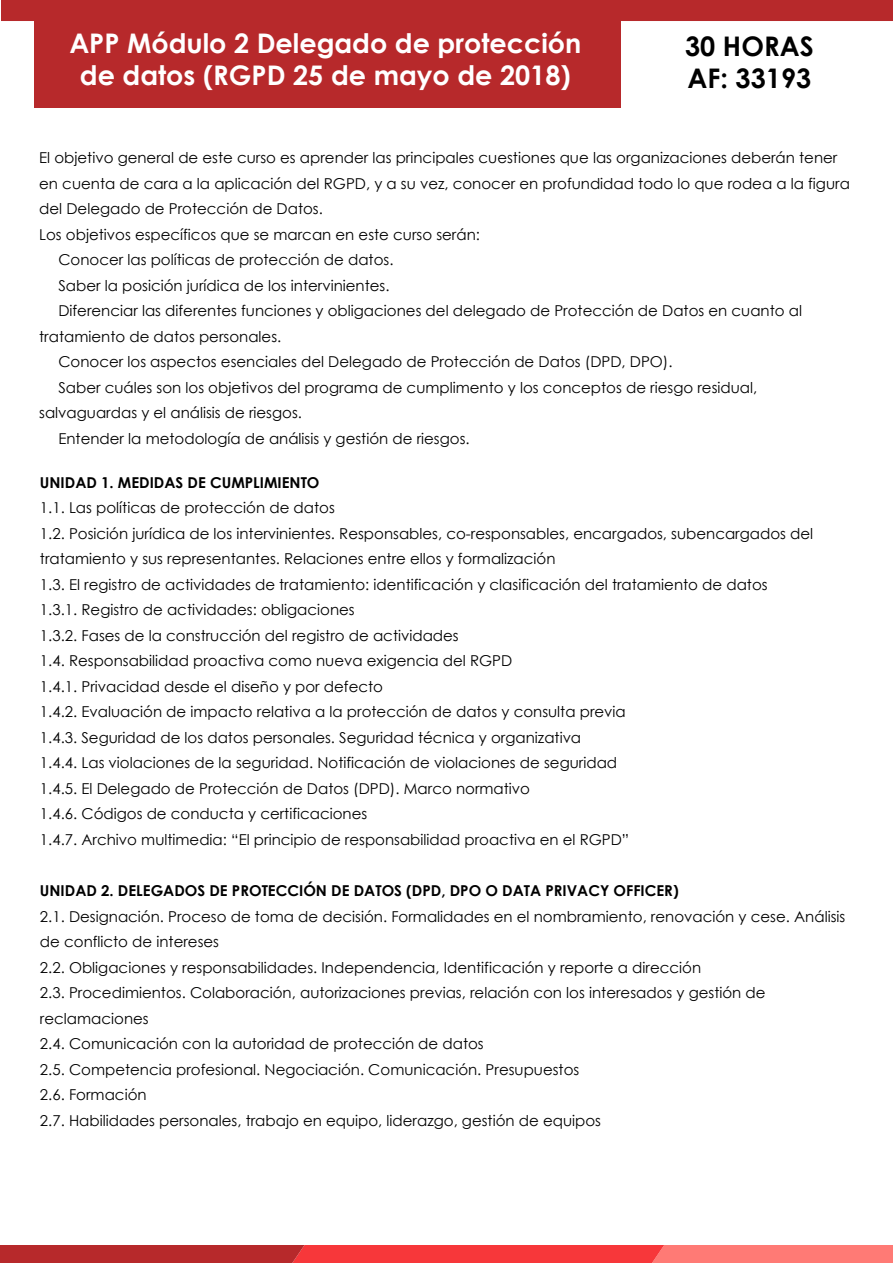
<style>
.page{position:relative;width:893px;height:1263px;background:#fff}
.page>*{position:absolute;margin:0;border:0;box-sizing:border-box;transform-origin:0 0}
.t1{font:700 27px/32.4px "Century Gothic";color:#fff;text-align:center}
.t2{font:700 27px/32.4px "Century Gothic";color:#000}
.t3{font:15px/25.5px "Century Gothic";color:#000}
.t4{font:700 15px "Century Gothic";color:#000}
</style>
<div class="page">
<div style="left:1px;top:0;width:892px;height:21px;background:#b7292b"></div>
<div style="left:34px;top:0;width:586px;height:107px;background:#b7292b"></div>
<svg style="left:0;top:1245px;width:893px;height:18px;background:#e34444"></svg>
<h1 class="t1" style="left:69px;top:25px;width:513px">APP Módulo 2 Delegado de protección de datos (RGPD 25 de mayo de 2018)</h1>
<h1 class="t2" style="left:685px;top:29px;width:130px">30 HORAS<br>AF: 33193</h1>
<p class="t3" style="left:39px;top:145px;width:800px">El objetivo general de este curso es aprender las principales cuestiones que las organizaciones deberán tener</p>
<p class="t3" style="left:39px;top:170px;width:812px">en cuenta de cara a la aplicación del RGPD, y a su vez, conocer en profundidad todo lo que rodea a la figura</p>
<p class="t3" style="left:39px;top:196px;width:285px">del Delegado de Protección de Datos.</p>
<p class="t3" style="left:39px;top:221px;width:442px">Los objetivos específicos que se marcan en este curso serán:</p>
<p class="t3" style="left:58px;top:247px;width:337px">Conocer las políticas de protección de datos.</p>
<p class="t3" style="left:58px;top:272px;width:333px">Saber la posición jurídica de los intervinientes.</p>
<p class="t3" style="left:58px;top:298px;width:745px">Diferenciar las diferentes funciones y obligaciones del delegado de Protección de Datos en cuanto al</p>
<p class="t3" style="left:39px;top:323px;width:244px">tratamiento de datos personales.</p>
<p class="t3" style="left:58px;top:349px;width:616px">Conocer los aspectos esenciales del Delegado de Protección de Datos (DPD, DPO).</p>
<p class="t3" style="left:58px;top:374px;width:700px">Saber cuáles son los objetivos del programa de cumplimento y los conceptos de riesgo residual,</p>
<p class="t3" style="left:39px;top:400px;width:264px">salvaguardas y el análisis de riesgos.</p>
<p class="t3" style="left:58px;top:425px;width:413px">Entender la metodología de análisis y gestión de riesgos.</p>
<p class="t4" style="left:40px;top:471px;width:281px">UNIDAD 1. MEDIDAS DE CUMPLIMIENTO</p>
<p class="t3" style="left:40px;top:495px;width:775px">1.1. Las políticas de protección de datos<br>1.2. Posición jurídica de los intervinientes. Responsables, co-responsables, encargados, subencargados del tratamiento y sus representantes. Relaciones entre ellos y formalización<br>1.3. El registro de actividades de tratamiento: identificación y clasificación del tratamiento de datos<br>1.3.1. Registro de actividades: obligaciones<br>1.3.2. Fases de la construcción del registro de actividades<br>1.4. Responsabilidad proactiva como nueva exigencia del RGPD<br>1.4.1. Privacidad desde el diseño y por defecto<br>1.4.2. Evaluación de impacto relativa a la protección de datos y consulta previa<br>1.4.3. Seguridad de los datos personales. Seguridad técnica y organizativa<br>1.4.4. Las violaciones de la seguridad. Notificación de violaciones de seguridad<br>1.4.5. El Delegado de Protección de Datos (DPD). Marco normativo<br>1.4.6. Códigos de conducta y certificaciones<br>1.4.7. Archivo multimedia: “El principio de responsabilidad proactiva en el RGPD”</p>
<p class="t4" style="left:40px;top:879px;width:640px">UNIDAD 2. DELEGADOS DE PROTECCIÓN DE DATOS (DPD, DPO O DATA PRIVACY OFFICER)</p>
<p class="t3" style="left:40px;top:903px;width:807px">2.1. Designación. Proceso de toma de decisión. Formalidades en el nombramiento, renovación y cese. Análisis de conflicto de intereses<br>2.2. Obligaciones y responsabilidades. Independencia, Identificación y reporte a dirección<br>2.3. Procedimientos. Colaboración, autorizaciones previas, relación con los interesados y gestión de reclamaciones<br>2.4. Comunicación con la autoridad de protección de datos<br>2.5. Competencia profesional. Negociación. Comunicación. Presupuestos<br>2.6. Formación<br>2.7. Habilidades personales, trabajo en equipo, liderazgo, gestión de equipos</p>
</div>
